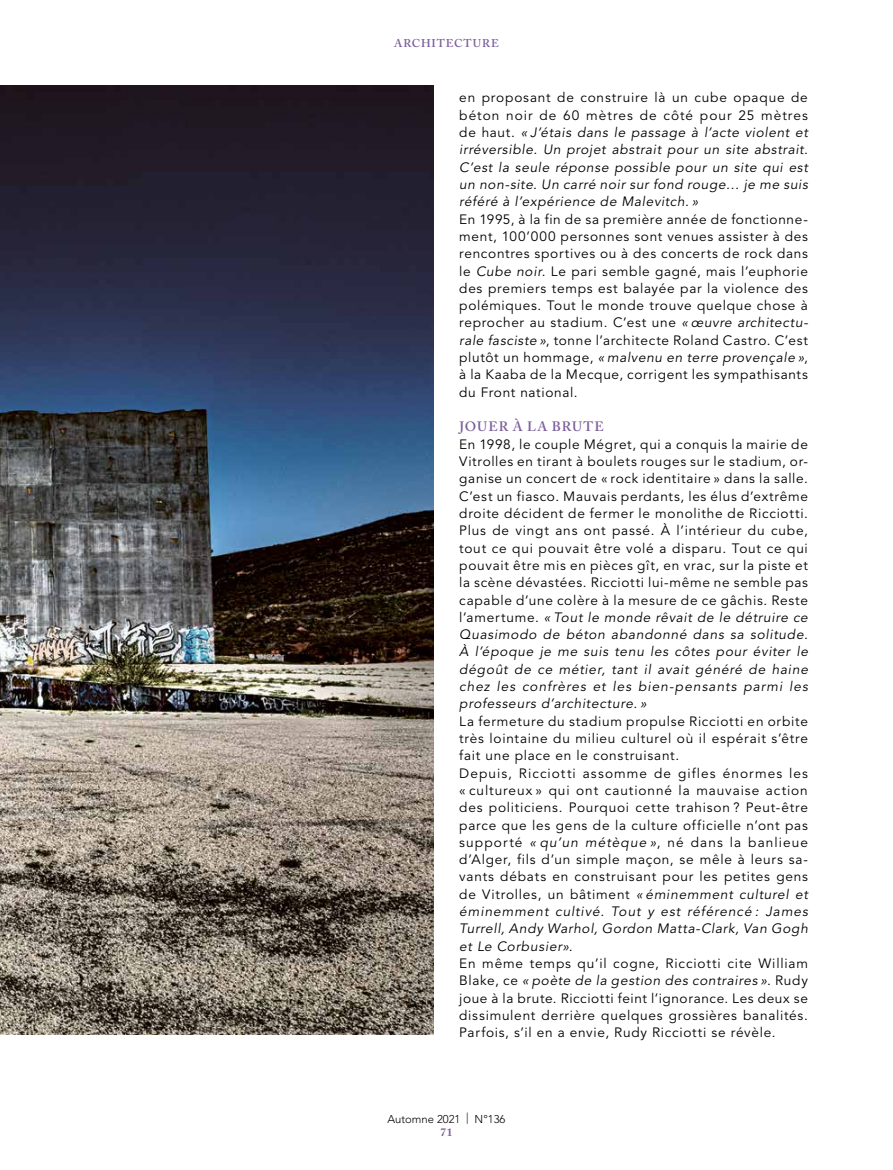
<style>
.page{position:relative;width:893px;height:1170px;background:#fff}
.page>*{position:absolute;margin:0;border:0;box-sizing:border-box;transform-origin:0 0}
.t1{font:13.5px/17.2px "Avenir LT Std";letter-spacing:.055em;color:#000;text-align:justify}
.t2{font:italic 13.5px/17.2px "Avenir LT Std";letter-spacing:.045em;color:#000;text-align:justify}
.t3{font:600 13.5px "Adobe Caslon Pro";letter-spacing:.075em;color:#7b609b}
.t4{font:300 11.25px "Avenir LT Std";color:#000}
.t5{font:600 11.25px "Adobe Caslon Pro";letter-spacing:.08em;color:#7b609b}
.t6{font:700 11.25px "Adobe Caslon Pro";color:#7b609b}
.s1{font-style:normal}
.s2{font-style:italic}
</style>
<div class="page">
<img style="left:0;top:85px;width:434px;height:949px">
<p class="t5" style="left:394px;top:36px;width:106px">ARCHITECTURE</p>
<p class="t2" style="left:459px;top:89px;width:350px"><span class="s1">en proposant de construire là un cube opaque de béton noir de 60 mètres de côté pour 25 mètres de haut.</span> « J’étais dans le passage à l’acte violent et irréversible. Un projet abstrait pour un site abstrait.<br>C’est la seule réponse possible pour un site qui est un non-site. Un carré noir sur fond rouge… je me suis référé à l’expérience de Malevitch. »</p>
<p class="t1" style="left:459px;top:211px;width:350px">En 1995, à la fin de sa première année de fonctionne&shy;ment, 100’000 personnes sont venues assister à des rencontres sportives ou à des concerts de rock dans le <span class="s2">Cube noir</span>. Le pari semble gagné, mais l’euphorie des premiers temps est balayée par la violence des polémiques. Tout le monde trouve quelque chose à reprocher au stadium. C’est une <span class="s2">« œuvre architectu&shy;rale fasciste »</span>, tonne l’architecte Roland Castro. C’est plutôt un hommage, <span class="s2">« malvenu en terre provençale »</span>, à la Kaaba de la Mecque, corrigent les sympathisants du Front national.</p>
<p class="t3" style="left:459px;top:419px;width:146px">JOUER À LA BRUTE</p>
<p class="t1" style="left:459px;top:436px;width:350px">En 1998, le couple Mégret, qui a conquis la mairie de Vitrolles en tirant à boulets rouges sur le stadium, or&shy;ganise un concert de « rock identitaire » dans la salle.<br>C’est un fiasco. Mauvais perdants, les élus d’extrême droite décident de fermer le monolithe de Ricciotti.<br>Plus de vingt ans ont passé. À l’intérieur du cube, tout ce qui pouvait être volé a disparu. Tout ce qui pouvait être mis en pièces gît, en vrac, sur la piste et la scène dévastées. Ricciotti lui-même ne semble pas capable d’une colère à la mesure de ce gâchis. Reste l’amertume. <span class="s2">« Tout le monde rêvait de le détruire ce Quasimodo de béton abandonné dans sa solitude.<br>À l’époque je me suis tenu les côtes pour éviter le dégoût de ce métier, tant il avait généré de haine chez les confrères et les bien-pensants parmi les professeurs d’architecture. »</span></p>
<p class="t1" style="left:459px;top:712px;width:350px;text-align:left">La fermeture du stadium propulse Ricciotti en orbite très lointaine du milieu culturel où il espérait s’être fait une place en le construisant.<br>Depuis, Ricciotti assomme de gifles énormes les « cultureux » qui ont cautionné la mauvaise action des politiciens. Pourquoi cette trahison ? Peut-être parce que les gens de la culture officielle n’ont pas supporté <span class="s2">« qu’un métèque »</span>, né dans la banlieue d’Alger, fils d’un simple maçon, se mêle à leurs sa&shy;vants débats en construisant pour les petites gens de Vitrolles, un bâtiment <span class="s2">« éminemment culturel et éminemment cultivé. Tout y est référencé : James Turrell, Andy Warhol, Gordon Matta-Clark, Van Gogh et Le Corbusier».</span></p>
<p class="t1" style="left:459px;top:955px;width:350px">En même temps qu’il cogne, Ricciotti cite William Blake, ce <span class="s2">« poète de la gestion des contraires »</span>. Rudy joue à la brute. Ricciotti feint l’ignorance. Les deux se dissimulent derrière quelques grossières banalités.<br>Parfois, s’il en a envie, Rudy Ricciotti se révèle.</p>
<p class="t4" style="left:388px;top:1111px;width:119px">Automne 2021 | N°136</p>
<p class="t6" style="left:441px;top:1125px;width:13px">71</p>
</div>
